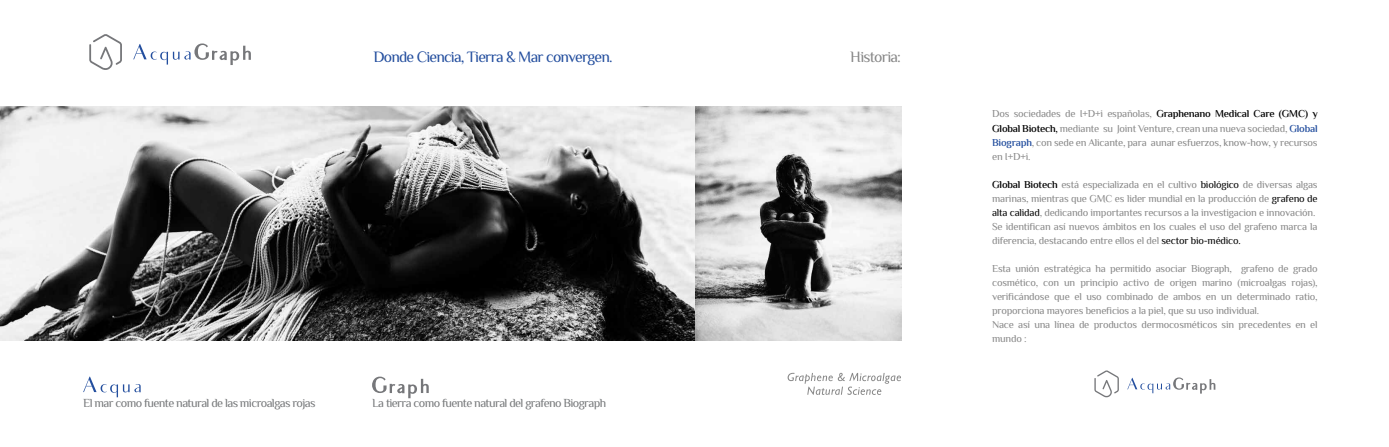
<style>
.page{position:relative;width:1389px;height:447px;background:#fff}
.page>*{position:absolute;margin:0;border:0;box-sizing:border-box;transform-origin:0 0}
.t1{font:15.75px "El Messiri";letter-spacing:-.05em;color:#234e9e}
.t2{font:15.75px "El Messiri";letter-spacing:-.05em;color:#878787}
.t3{font:12.25px "El Messiri";letter-spacing:-.05em;color:#76787a}
.t4{font:10.5px/14px "El Messiri";letter-spacing:-.02em;color:#878787}
.s1{font-weight:600;color:#000}
.s2{font-weight:600;color:#234e9e}
.s3{color:#000}
</style>
<div class="page">
<img style="left:0;top:107px;width:901px;height:233px">
<svg style="left:89px;top:34px;width:33px;height:36px"></svg>
<svg style="left:133px;top:43px;width:118px;height:22px"></svg>
<svg style="left:83px;top:376px;width:58px;height:21px"></svg>
<svg style="left:372px;top:376px;width:57px;height:22px"></svg>
<svg style="left:1094px;top:370px;width:25px;height:27px"></svg>
<svg style="left:1127px;top:377px;width:88px;height:16px"></svg>
<svg style="left:788px;top:372px;width:113px;height:22px"></svg>
<h1 class="t1" style="left:373px;top:47px;width:241px">Donde Ciencia, Tierra &amp; Mar convergen.</h1>
<p class="t3" style="left:83px;top:395px;width:234px">El mar como fuente natural de las microalgas rojas</p>
<p class="t3" style="left:372px;top:395px;width:236px">La tierra como fuente natural del grafeno Biograph</p>
<h1 class="t2" style="left:850px;top:47px;width:52px">Historia:</h1>
<p class="t4" style="left:992px;top:107px;width:327px;text-align:justify">Dos sociedades de I+D+i españolas, <span class="s1">Graphenano Medical Care (GMC) y Global Biotech,</span> mediante su Joint Venture, crean una nueva sociedad, <span class="s2">Global Biograph</span>, con sede en Alicante, para aunar esfuerzos, know-how, y recursos en I+D+i.</p>
<p class="t4" style="left:992px;top:177px;width:327px"><span class="s1">Global Biotech</span> está especializada en el cultivo <span class="s3">biológico</span> de diversas algas marinas, mientras que GMC es lider mundial en la producción de <span class="s3">grafeno de alta calidad</span>, dedicando importantes recursos a la investigacion e innovación.<br>Se identifican así nuevos ámbitos en los cuales el uso del grafeno marca la diferencia, destacando entre ellos el del <span class="s3">sector bio-médico.</span></p>
<p class="t4" style="left:992px;top:261px;width:327px">Esta unión estratégica ha permitido asociar Biograph, grafeno de grado cosmético, con un principio activo de origen marino (microalgas rojas), verificándose que el uso combinado de ambos en un determinado ratio, proporciona mayores beneficios a la piel, que su uso individual.<br>Nace así una línea de productos dermocosméticos sin precedentes en el mundo :</p>
</div>
